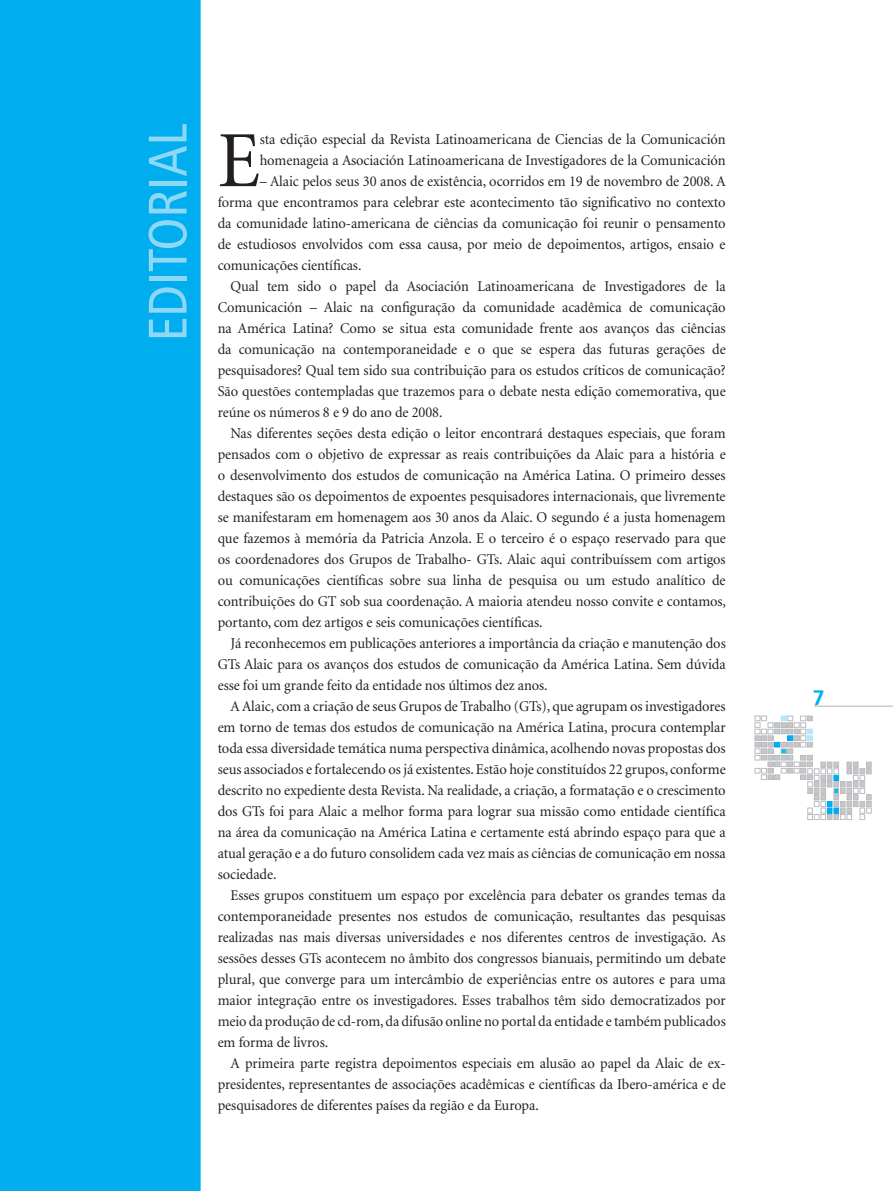
<style>
.page{position:relative;width:893px;height:1191px;background:#fff}
.page>*{position:absolute;margin:0;border:0;box-sizing:border-box;transform-origin:0 0}
.t1{font:79.65px "Minion";color:#231f20;scale:.96 1}
.t2{font:condensed 54px "Frutiger";color:#8dd7f7}
.t3{font:15px/21px "Minion";letter-spacing:-.005em;color:#231f20;text-align:justify;scale:.96 1}
</style>
<div class="page">
<hr style="left:814px;top:706px;width:79px;height:1px;background:#b2b3b7">
<svg style="left:755px;top:716px;width:116px;height:103px"></svg>
<div style="left:0;top:0;width:201px;height:1191px;background:#00aeef"></div>
<h2 class="t2" style="left:136px;top:341px;width:219px;rotate:-90deg">EDITORIAL</h2>
<h1 class="t1" style="left:218px;top:121px;width:46px">E</h1>
<p class="t3" style="left:260px;top:129px;width:487px">sta edição especial da Revista Latinoamericana de Ciencias de la Comunicación homenageia a Asociación Latinoamericana de Investigadores de la Comunicación</p>
<p class="t3" style="left:218px;top:171px;width:531px;text-indent:42px">– Alaic pelos seus 30 anos de existência, ocorridos em 19 de novembro de 2008. A forma que encontramos para celebrar este acontecimento tão significativo no contexto da comunidade latino-americana de ciências da comunicação foi reunir o pensamento de estudiosos envolvidos com essa causa, por meio de depoimentos, artigos, ensaio e comunicações científicas.</p>
<p class="t3" style="left:218px;top:276px;width:531px;text-indent:13px">Qual tem sido o papel da Asociación Latinoamericana de Investigadores de la Comunicación – Alaic na configuração da comunidade acadêmica de comunicação na América Latina? Como se situa esta comunidade frente aos avanços das ciências da comunicação na contemporaneidade e o que se espera das futuras gerações de pesquisadores? Qual tem sido sua contribuição para os estudos críticos de comunicação?<br>São questões contempladas que trazemos para o debate nesta edição comemorativa, que reúne os números 8 e 9 do ano de 2008.</p>
<p class="t3" style="left:218px;top:423px;width:531px;text-indent:13px">Nas diferentes seções desta edição o leitor encontrará destaques especiais, que foram pensados com o objetivo de expressar as reais contribuições da Alaic para a história e o desenvolvimento dos estudos de comunicação na América Latina. O primeiro desses destaques são os depoimentos de expoentes pesquisadores internacionais, que livremente se manifestaram em homenagem aos 30 anos da Alaic. O segundo é a justa homenagem que fazemos à memória da Patricia Anzola. E o terceiro é o espaço reservado para que os coordenadores dos Grupos de Trabalho- GTs. Alaic aqui contribuíssem com artigos ou comunicações científicas sobre sua linha de pesquisa ou um estudo analítico de contribuições do GT sob sua coordenação. A maioria atendeu nosso convite e contamos, portanto, com dez artigos e seis comunicações científicas.</p>
<p class="t3" style="left:218px;top:633px;width:531px;text-indent:13px">Já reconhecemos em publicações anteriores a importância da criação e manutenção dos GTs Alaic para os avanços dos estudos de comunicação da América Latina. Sem dúvida esse foi um grande feito da entidade nos últimos dez anos.</p>
<p class="t3" style="left:218px;top:696px;width:531px;text-indent:13px">A Alaic, com a criação de seus Grupos de Trabalho (GTs), que agrupam os investigadores em torno de temas dos estudos de comunicação na América Latina, procura contemplar toda essa diversidade temática numa perspectiva dinâmica, acolhendo novas propostas dos seus associados e fortalecendo os já existentes. Estão hoje constituídos 22 grupos, conforme descrito no expediente desta Revista. Na realidade, a criação, a formatação e o crescimento dos GTs foi para Alaic a melhor forma para lograr sua missão como entidade científica na área da comunicação na América Latina e certamente está abrindo espaço para que a atual geração e a do futuro consolidem cada vez mais as ciências de comunicação em nossa sociedade.</p>
<p class="t3" style="left:218px;top:885px;width:531px;text-indent:13px">Esses grupos constituem um espaço por excelência para debater os grandes temas da contemporaneidade presentes nos estudos de comunicação, resultantes das pesquisas realizadas nas mais diversas universidades e nos diferentes centros de investigação. As sessões desses GTs acontecem no âmbito dos congressos bianuais, permitindo um debate plural, que converge para um intercâmbio de experiências entre os autores e para uma maior integração entre os investigadores. Esses trabalhos têm sido democratizados por meio da produção de cd-rom, da difusão online no portal da entidade e também publicados em forma de livros.</p>
<p class="t3" style="left:218px;top:1053px;width:531px;text-indent:13px">A primeira parte registra depoimentos especiais em alusão ao papel da Alaic de ex&shy;presidentes, representantes de associações acadêmicas e científicas da Ibero-américa e de pesquisadores de diferentes países da região e da Europa.</p>
</div>
